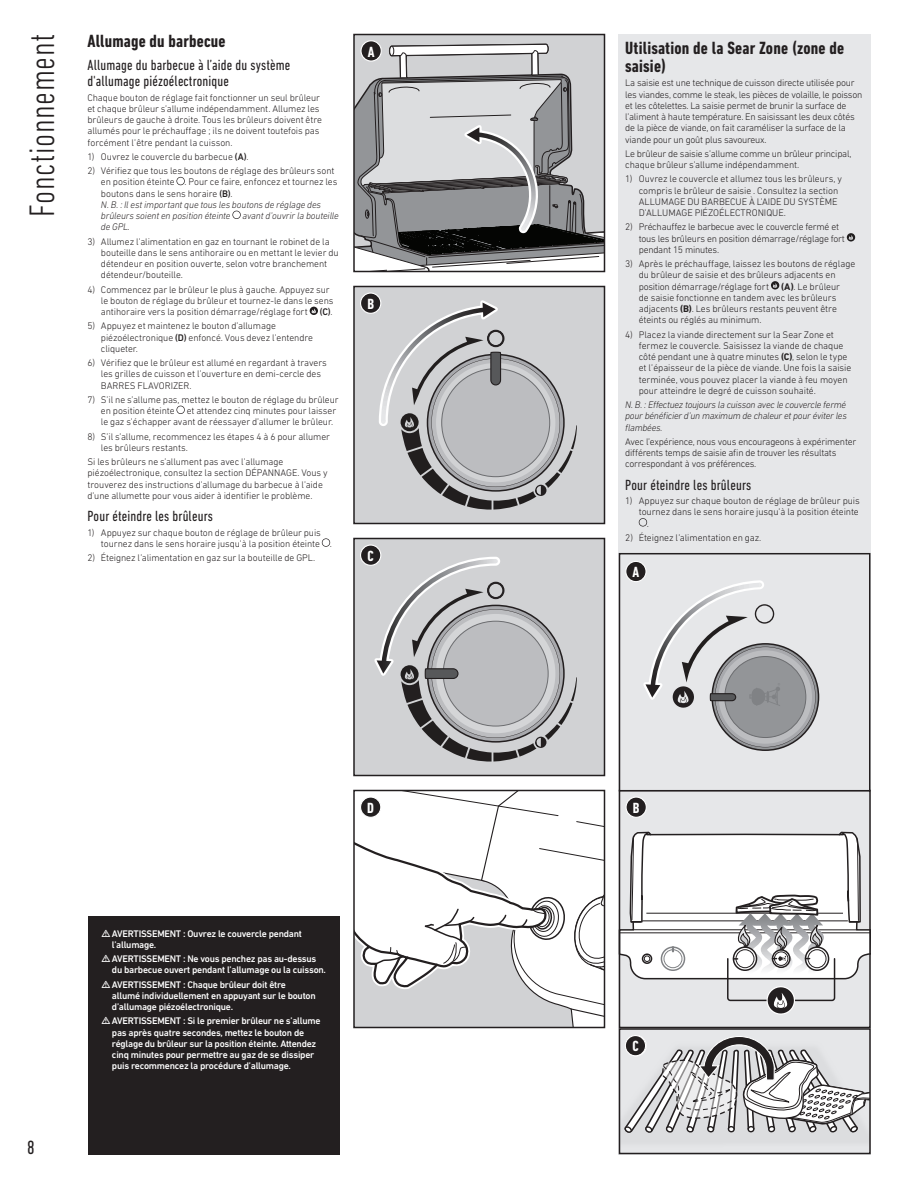
<style>
.page{position:relative;width:918px;height:1188px;background:#fff}
.page>*{position:absolute;margin:0;border:0;box-sizing:border-box;transform-origin:0 0}
.t1{font:300 condensed 36px "DIN Next LT Pro";letter-spacing:.015em;color:#231f20}
.t2{font:condensed 19.5px "DIN Next LT Pro";color:#231f20}
.t3{font:700 condensed 18px/18px "DIN Next LT Pro";letter-spacing:.01em;color:#231f20}
.t4{font:condensed 15px/16.5px "DIN Next LT Pro";letter-spacing:.01em;color:#231f20}
.t5{font:700 condensed 15px "DIN Next LT Pro";color:#fff}
.t6{font:300 9.75px/11.2px "DIN Next LT Pro";letter-spacing:-.01em;color:#231f20}
.t7{font:500 9.75px/11.2px "DIN Next LT Pro";letter-spacing:-.025em;color:#fff}
.t8{font:italic 300 9.75px/11.2px "DIN Next LT Pro";letter-spacing:-.025em;color:#231f20;text-align:justify}
.s1{font-weight:500}
.s2{font-style:italic}
.s3{font-weight:700}
</style>
<div class="page">
<div style="left:619px;top:34px;width:252px;height:1120px;background:#e6e7e9"></div>
<svg style="left:847px;top:233px;width:8px;height:9px"></svg>
<svg style="left:771px;top:281px;width:8px;height:9px"></svg>
<svg style="left:639px;top:518px;width:8px;height:9px"></svg>
<div style="left:356px;top:37px;width:246px;height:7px;background:#d1d2d4"></div>
<svg style="left:356px;top:44px;width:246px;height:225px;background:#a4a4a6"></svg>
<div style="left:353px;top:34px;width:252px;height:238px;border:2px solid #231f20"></div>
<div style="left:361px;top:41px;width:20px;height:20px;background:#231f20;border-radius:50%"></div>
<div style="left:360px;top:40px;width:22px;height:22px;border:1px solid #fff;border-radius:50%"></div>
<div style="left:354px;top:539px;width:250px;height:237px;background:#d1d2d4"></div>
<svg style="left:374px;top:554px;width:203px;height:208px"></svg>
<div style="left:353px;top:538px;width:252px;height:238px;border:2px solid #231f20"></div>
<div style="left:361px;top:545px;width:20px;height:20px;background:#231f20;border-radius:50%"></div>
<div style="left:360px;top:545px;width:21px;height:21px;border:1px solid #fff;border-radius:50%"></div>
<svg style="left:356px;top:793px;width:246px;height:232px"></svg>
<div style="left:353px;top:790px;width:252px;height:238px;border:2px solid #231f20"></div>
<div style="left:361px;top:797px;width:20px;height:20px;background:#231f20;border-radius:50%"></div>
<div style="left:360px;top:796px;width:21px;height:22px;border:1px solid #fff;border-radius:50%"></div>
<div style="left:767px;top:986px;width:28px;height:29px;background:#f1f2f3;border-radius:50%"></div>
<svg style="left:622px;top:831px;width:246px;height:183px"></svg>
<div style="left:619px;top:790px;width:252px;height:238px;border:2px solid #231f20"></div>
<div style="left:626px;top:797px;width:20px;height:20px;background:#231f20;border-radius:50%"></div>
<div style="left:626px;top:796px;width:21px;height:22px;border:1px solid #fff;border-radius:50%"></div>
<svg style="left:643px;top:580px;width:176px;height:171px"></svg>
<div style="left:619px;top:553px;width:252px;height:238px;border:2px solid #231f20"></div>
<div style="left:626px;top:561px;width:20px;height:21px;background:#231f20;border-radius:50%"></div>
<div style="left:625px;top:561px;width:22px;height:21px;border:1px solid #fff;border-radius:50%"></div>
<svg style="left:624px;top:1035px;width:244px;height:98px"></svg>
<div style="left:619px;top:1028px;width:252px;height:126px;border:2px solid #231f20"></div>
<div style="left:625px;top:1036px;width:21px;height:20px;background:#231f20;border-radius:50%"></div>
<div style="left:625px;top:1035px;width:21px;height:21px;border:1px solid #fff;border-radius:50%"></div>
<svg style="left:176px;top:177px;width:9px;height:8px"></svg>
<svg style="left:232px;top:211px;width:9px;height:8px"></svg>
<svg style="left:310px;top:306px;width:8px;height:9px"></svg>
<svg style="left:176px;top:406px;width:9px;height:8px"></svg>
<svg style="left:322px;top:538px;width:8px;height:9px"></svg>
<div style="left:354px;top:286px;width:250px;height:237px;background:#d1d2d4"></div>
<svg style="left:377px;top:299px;width:200px;height:211px"></svg>
<div style="left:353px;top:286px;width:252px;height:238px;border:2px solid #231f20"></div>
<div style="left:361px;top:293px;width:20px;height:20px;background:#231f20;border-radius:50%"></div>
<div style="left:360px;top:292px;width:21px;height:22px;border:1px solid #fff;border-radius:50%"></div>
<div style="left:88px;top:916px;width:252px;height:238px;background:#231f20"></div>
<h1 class="t1" style="left:21px;top:217px;width:185px;rotate:-90deg">Fonctionnement</h1>
<h3 class="t3" style="left:88px;top:32px;width:140px">Allumage du barbecue</h3>
<h3 class="t4" style="left:88px;top:56px;width:204px">Allumage du barbecue à l’aide du système d'allumage piézoélectronique</h3>
<p class="t6" style="left:88px;top:91px;width:236px">Chaque bouton de réglage fait fonctionner un seul brûleur et chaque brûleur s’allume indépendamment. Allumez les brûleurs de gauche à droite. Tous les brûleurs doivent être allumés pour le préchauffage ; ils ne doivent toutefois pas forcément l’être pendant la cuisson.</p>
<p class="t6" style="left:88px;top:151px;width:163px">1) Ouvrez le couvercle du barbecue <span class="s1">(A)</span>.</p>
<p class="t6" style="left:101px;top:165px;width:239px;text-indent:-13px">2) Vérifiez que tous les boutons de réglage des brûleurs sont en position éteinte . Pour ce faire, enfoncez et tournez les boutons dans le sens horaire <span class="s1">(B)</span>.<br><span class="s2">N. B. : Il est important que tous les boutons de réglage des brûleurs soient en position éteinte avant d’ouvrir la bouteille de GPL.</span></p>
<p class="t6" style="left:101px;top:235px;width:239px;text-indent:-13px">3) Allumez l’alimentation en gaz en tournant le robinet de la bouteille dans le sens antihoraire ou en mettant le levier du détendeur en position ouverte, selon votre branchement détendeur/bouteille.</p>
<p class="t6" style="left:101px;top:283px;width:234px;text-indent:-13px">4) Commencez par le brûleur le plus à gauche. Appuyez sur le bouton de réglage du brûleur et tournez-le dans le sens antihoraire vers la position démarrage/réglage fort <span class="s1">(C)</span>.</p>
<p class="t6" style="left:101px;top:320px;width:214px;text-indent:-13px">5) Appuyez et maintenez le bouton d’allumage piézoélectronique <span class="s1">(D)</span> enfoncé. Vous devez l’entendre cliqueter.</p>
<p class="t6" style="left:101px;top:357px;width:227px;text-indent:-13px">6) Vérifiez que le brûleur est allumé en regardant à travers les grilles de cuisson et l’ouverture en demi-cercle des<br>BARRES FLAVORIZER.</p>
<p class="t6" style="left:101px;top:394px;width:239px;text-indent:-13px">7) S’il ne s’allume pas, mettez le bouton de réglage du brûleur en position éteinte et attendez cinq minutes pour laisser le gaz s’échapper avant de réessayer d’allumer le brûleur.</p>
<p class="t6" style="left:101px;top:430px;width:231px;text-indent:-13px">8) S’il s’allume, recommencez les étapes 4 à 6 pour allumer les brûleurs restants.</p>
<p class="t6" style="left:88px;top:456px;width:242px">Si les brûleurs ne s’allument pas avec l’allumage piézoélectronique, consultez la section DÉPANNAGE. Vous y trouverez des instructions d’allumage du barbecue à l’aide d’une allumette pour vous aider à identifier le problème.</p>
<h3 class="t4" style="left:88px;top:508px;width:127px">Pour éteindre les brûleurs</h3>
<p class="t6" style="left:101px;top:526px;width:233px;text-indent:-13px">1) Appuyez sur chaque bouton de réglage de brûleur puis tournez dans le sens horaire jusqu’à la position éteinte .</p>
<p class="t6" style="left:88px;top:552px;width:229px">2) Éteignez l’alimentation en gaz sur la bouteille de GPL.</p>
<h3 class="t5" style="left:368px;top:43px;width:8px">A</h3>
<h3 class="t5" style="left:367px;top:295px;width:8px">B</h3>
<h3 class="t5" style="left:368px;top:547px;width:8px">C</h3>
<h3 class="t3" style="left:625px;top:39px;width:221px">Utilisation de la Sear Zone (zone de saisie)</h3>
<p class="t6" style="left:625px;top:77px;width:239px">La saisie est une technique de cuisson directe utilisée pour les viandes, comme le steak, les pièces de volaille, le poisson et les côtelettes. La saisie permet de brunir la surface de l’aliment à haute température. En saisissant les deux côtés de la pièce de viande, on fait caraméliser la surface de la viande pour un goût plus savoureux.</p>
<p class="t6" style="left:625px;top:148px;width:228px">Le brûleur de saisie s’allume comme un brûleur principal, chaque brûleur s’allume indépendamment.</p>
<p class="t6" style="left:639px;top:173px;width:205px;text-indent:-14px">1) Ouvrez le couvercle et allumez tous les brûleurs, y compris le brûleur de saisie . Consultez la section ALLUMAGE DU BARBECUE À L’AIDE DU SYSTÈME D’ALLUMAGE PIÉZOÉLECTRONIQUE.</p>
<p class="t6" style="left:639px;top:221px;width:208px;text-indent:-13px">2) Préchauffez le barbecue avec le couvercle fermé et tous les brûleurs en position démarrage/réglage fort pendant 15 minutes.</p>
<p class="t6" style="left:639px;top:258px;width:218px;text-indent:-14px">3) Après le préchauffage, laissez les boutons de réglage du brûleur de saisie et des brûleurs adjacents en position démarrage/réglage fort</p>
<p class="t6" style="left:639px;top:280px;width:203px;text-indent:142px"><span class="s3">(A)</span>. Le brûleur de saisie fonctionne en tandem avec les brûleurs adjacents <span class="s3">(B)</span>. Les brûleurs restants peuvent être éteints ou réglés au minimum.</p>
<p class="t6" style="left:639px;top:328px;width:214px;text-indent:-14px">4) Placez la viande directement sur la Sear Zone et fermez le couvercle. Saisissez la viande de chaque côté pendant une à quatre minutes <span class="s3">(C)</span>, selon le type et l’épaisseur de la pièce de viande. Une fois la saisie terminée, vous pouvez placer la viande à feu moyen pour atteindre le degré de cuisson souhaité.</p>
<p class="t8" style="left:625px;top:399px;width:223px">N. B. : Effectuez toujours la cuisson avec le couvercle fermé pour bénéficier d’un maximum de chaleur et pour éviter les flambées.</p>
<p class="t6" style="left:625px;top:436px;width:233px">Avec l’expérience, nous vous encourageons à expérimenter différents temps de saisie afin de trouver les résultats correspondant à vos préférences.</p>
<h3 class="t4" style="left:625px;top:476px;width:128px">Pour éteindre les brûleurs</h3>
<p class="t6" style="left:625px;top:495px;width:236px">1) Appuyez sur chaque bouton de réglage de brûleur puis</p>
<p class="t6" style="left:639px;top:506px;width:222px">tournez dans le sens horaire jusqu’à la position éteinte</p>
<p class="t6" style="left:647px;top:517px;width:4px">.</p>
<p class="t6" style="left:625px;top:532px;width:138px">2) Éteignez l’alimentation en gaz.</p>
<h3 class="t5" style="left:633px;top:564px;width:8px">A</h3>
<h2 class="t2" style="left:27px;top:1137px;width:9px">8</h2>
<h3 class="t5" style="left:367px;top:799px;width:8px">D</h3>
<h3 class="t5" style="left:633px;top:799px;width:8px">B</h3>
<p class="t7" style="left:112px;top:928px;width:191px">AVERTISSEMENT : Ouvrez le couvercle pendant l’allumage.</p>
<p class="t7" style="left:112px;top:953px;width:216px">AVERTISSEMENT : Ne vous penchez pas au-dessus du barbecue ouvert pendant l’allumage ou la cuisson.</p>
<p class="t7" style="left:112px;top:979px;width:205px">AVERTISSEMENT : Chaque brûleur doit être allumé individuellement en appuyant sur le bouton d’allumage piézoélectronique.</p>
<p class="t7" style="left:112px;top:1015px;width:210px">AVERTISSEMENT : Si le premier brûleur ne s’allume pas après quatre secondes, mettez le bouton de réglage du brûleur sur la position éteinte. Attendez cinq minutes pour permettre au gaz de se dissiper puis recommencez la procédure d’allumage.</p>
<h3 class="t5" style="left:632px;top:1038px;width:8px">C</h3>
</div>
